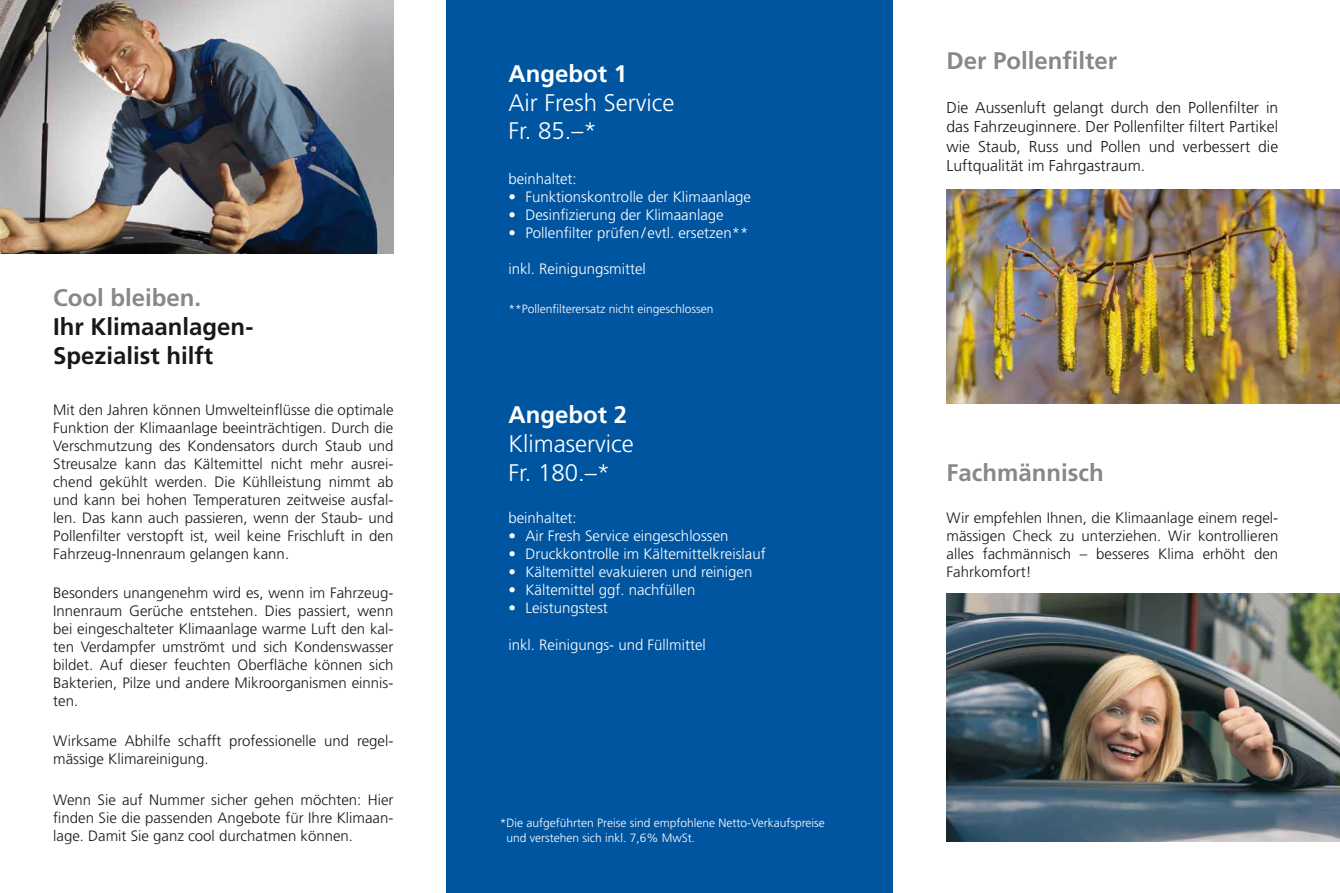
<style>
.page{position:relative;width:1340px;height:893px;background:#fff}
.page>*{position:absolute;margin:0;border:0;box-sizing:border-box;transform-origin:0 0}
.t1{font:300 24px/28.8px "Frutiger";color:#fff}
.t2{font:700 24px "Frutiger";color:#87888a}
.t3{font:700 24px/28.8px "Frutiger";color:#1a171c}
.t4{font:700 24px "Frutiger";color:#fff}
.t5{font:300 15.75px/19.5px "Frutiger";color:#1a171c;text-align:justify}
.t6{font:300 15px/18px "Frutiger";color:#1a171c;text-align:justify}
.t7{font:300 15px "Frutiger";color:#fff}
.t8{font:300 12px/15px "Frutiger";color:#fff}
</style>
<div class="page">
<div style="left:446px;top:0;width:447px;height:893px;background:#0055a1"></div>
<img style="left:0;top:0;width:393px;height:254px">
<img style="left:946px;top:190px;width:393px;height:214px">
<img style="left:946px;top:594px;width:393px;height:248px">
<h1 class="t2" style="left:53px;top:284px;width:150px">Cool bleiben.</h1>
<h1 class="t3" style="left:53px;top:313px;width:202px">Ihr Klimaanlagen-<br>Spezialist hilft</h1>
<p class="t6" style="left:53px;top:401px;width:342px">Mit den Jahren können Umwelteinflüsse die optimale Funktion der Klimaanlage beeinträchtigen. Durch die Verschmutzung des Kondensators durch Staub und Streusalze kann das Kältemittel nicht mehr ausrei&shy;chend gekühlt werden. Die Kühlleistung nimmt ab und kann bei hohen Temperaturen zeitweise ausfal&shy;len. Das kann auch passieren, wenn der Staub- und Pollenfilter verstopft ist, weil keine Frischluft in den Fahrzeug-Innenraum gelangen kann.</p>
<p class="t6" style="left:53px;top:584px;width:342px">Besonders unangenehm wird es, wenn im Fahrzeug-Innenraum Gerüche entstehen. Dies passiert, wenn bei eingeschalteter Klimaanlage warme Luft den kal&shy;ten Verdampfer umströmt und sich Kondenswasser bildet. Auf dieser feuchten Oberfläche können sich Bakterien, Pilze und andere Mikroorganismen einnis&shy;ten.</p>
<p class="t6" style="left:53px;top:732px;width:342px">Wirksame Abhilfe schafft professionelle und regel&shy;mässige Klimareinigung.</p>
<p class="t6" style="left:53px;top:791px;width:342px">Wenn Sie auf Nummer sicher gehen möchten: Hier finden Sie die passenden Angebote für Ihre Klimaan&shy;lage. Damit Sie ganz cool durchatmen können.</p>
<h1 class="t4" style="left:508px;top:59px;width:120px">Angebot 1</h1>
<h1 class="t1" style="left:508px;top:88px;width:168px">Air Fresh Service<br>Fr. 85.–*</h1>
<p class="t7" style="left:508px;top:171px;width:70px">beinhaltet:</p>
<p class="t7" style="left:508px;top:189px;width:244px">• Funktionskontrolle der Klimaanlage</p>
<p class="t7" style="left:508px;top:207px;width:217px">• Desinfizierung der Klimaanlage</p>
<p class="t7" style="left:508px;top:225px;width:241px">• Pollenfilter prüfen/evtl. ersetzen**</p>
<p class="t7" style="left:508px;top:261px;width:139px">inkl. Reinigungsmittel</p>
<p class="t8" style="left:508px;top:302px;width:207px">**Pollenfilterersatz nicht eingeschlossen</p>
<h1 class="t4" style="left:508px;top:401px;width:120px">Angebot 2</h1>
<h1 class="t1" style="left:508px;top:430px;width:127px">Klimaservice<br>Fr. 180.–*</h1>
<p class="t7" style="left:508px;top:509px;width:70px">beinhaltet:</p>
<p class="t7" style="left:508px;top:527px;width:222px">• Air Fresh Service eingeschlossen</p>
<p class="t7" style="left:508px;top:545px;width:259px">• Druckkontrolle im Kältemittelkreislauf</p>
<p class="t7" style="left:508px;top:563px;width:245px">• Kältemittel evakuieren und reinigen</p>
<p class="t7" style="left:508px;top:581px;width:189px">• Kältemittel ggf. nachfüllen</p>
<p class="t7" style="left:508px;top:599px;width:101px">• Leistungstest</p>
<p class="t7" style="left:508px;top:637px;width:199px">inkl. Reinigungs- und Füllmittel</p>
<p class="t8" style="left:506px;top:816px;width:320px;text-indent:-7px">*Die aufgeführten Preise sind empfohlene Netto-Verkaufspreise und verstehen sich inkl. 7,6% MwSt.</p>
<h1 class="t2" style="left:946px;top:47px;width:172px">Der Pollenfilter</h1>
<p class="t5" style="left:946px;top:98px;width:333px">Die Aussenluft gelangt durch den Pollenfilter in das Fahrzeuginnere. Der Pollenfilter filtert Partikel wie Staub, Russ und Pollen und verbessert die Luftqualität im Fahrgastraum.</p>
<h1 class="t2" style="left:946px;top:459px;width:159px">Fachmännisch</h1>
<p class="t6" style="left:946px;top:509px;width:333px">Wir empfehlen Ihnen, die Klimaanlage einem regel&shy;mässigen Check zu unterziehen. Wir kontrollieren alles fachmännisch – besseres Klima erhöht den Fahrkomfort!</p>
</div>
